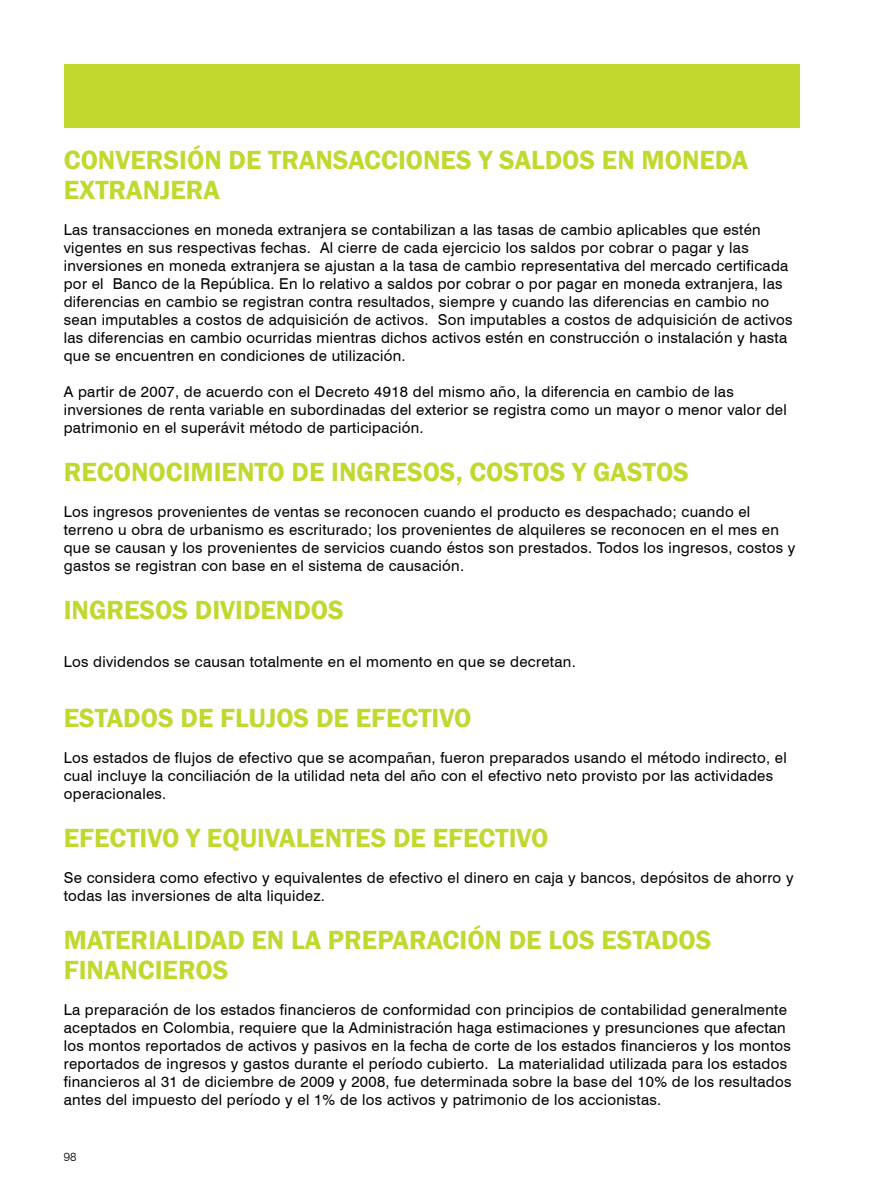
<style>
.page{position:relative;width:893px;height:1191px;background:#fff}
.page>*{position:absolute;margin:0;border:0;box-sizing:border-box;transform-origin:0 0}
.t1{font:600 27px/30px "Franklin Gothic";color:#c1d82f}
.t2{font:15px/18px "Swiss 721 BT";letter-spacing:.02em;color:#000}
.t3{font:300 12px "Swiss 721 BT";color:#000}
</style>
<div class="page">
<div style="left:64px;top:64px;width:735px;height:64px;background:#c1d82f"></div>
<h1 class="t1" style="left:64px;top:145px;width:686px">CONVERSIÓN DE TRANSACCIONES Y SALDOS EN MONEDA<br>EXTRANJERA</h1>
<p class="t2" style="left:64px;top:220px;width:730px">Las transacciones en moneda extranjera se contabilizan a las tasas de cambio aplicables que estén vigentes en sus respectivas fechas. Al cierre de cada ejercicio los saldos por cobrar o pagar y las inversiones en moneda extranjera se ajustan a la tasa de cambio representativa del mercado certificada por el Banco de la República. En lo relativo a saldos por cobrar o por pagar en moneda extranjera, las diferencias en cambio se registran contra resultados, siempre y cuando las diferencias en cambio no sean imputables a costos de adquisición de activos. Son imputables a costos de adquisición de activos las diferencias en cambio ocurridas mientras dichos activos estén en construcción o instalación y hasta que se encuentren en condiciones de utilización.</p>
<p class="t2" style="left:64px;top:382px;width:724px">A partir de 2007, de acuerdo con el Decreto 4918 del mismo año, la diferencia en cambio de las inversiones de renta variable en subordinadas del exterior se registra como un mayor o menor valor del patrimonio en el superávit método de participación.</p>
<h1 class="t1" style="left:64px;top:457px;width:627px">RECONOCIMIENTO DE INGRESOS, COSTOS Y GASTOS</h1>
<p class="t2" style="left:64px;top:502px;width:733px">Los ingresos provenientes de ventas se reconocen cuando el producto es despachado; cuando el terreno u obra de urbanismo es escriturado; los provenientes de alquileres se reconocen en el mes en que se causan y los provenientes de servicios cuando éstos son prestados. Todos los ingresos, costos y gastos se registran con base en el sistema de causación.</p>
<h1 class="t1" style="left:64px;top:595px;width:282px">INGRESOS DIVIDENDOS</h1>
<p class="t2" style="left:64px;top:652px;width:513px">Los dividendos se causan totalmente en el momento en que se decretan.</p>
<h1 class="t1" style="left:64px;top:703px;width:409px">ESTADOS DE FLUJOS DE EFECTIVO</h1>
<p class="t2" style="left:64px;top:748px;width:724px">Los estados de flujos de efectivo que se acompañan, fueron preparados usando el método indirecto, el cual incluye la conciliación de la utilidad neta del año con el efectivo neto provisto por las actividades operacionales.</p>
<h1 class="t1" style="left:64px;top:823px;width:486px">EFECTIVO Y EQUIVALENTES DE EFECTIVO</h1>
<p class="t2" style="left:64px;top:868px;width:731px">Se considera como efectivo y equivalentes de efectivo el dinero en caja y bancos, depósitos de ahorro y todas las inversiones de alta liquidez.</p>
<h1 class="t1" style="left:64px;top:925px;width:649px">MATERIALIDAD EN LA PREPARACIÓN DE LOS ESTADOS<br>FINANCIEROS</h1>
<p class="t2" style="left:64px;top:1000px;width:729px">La preparación de los estados financieros de conformidad con principios de contabilidad generalmente aceptados en Colombia, requiere que la Administración haga estimaciones y presunciones que afectan los montos reportados de activos y pasivos en la fecha de corte de los estados financieros y los montos reportados de ingresos y gastos durante el período cubierto. La materialidad utilizada para los estados financieros al 31 de diciembre de 2009 y 2008, fue determinada sobre la base del 10% de los resultados antes del impuesto del período y el 1% de los activos y patrimonio de los accionistas.</p>
<p class="t3" style="left:64px;top:1149px;width:14px">98</p>
</div>
